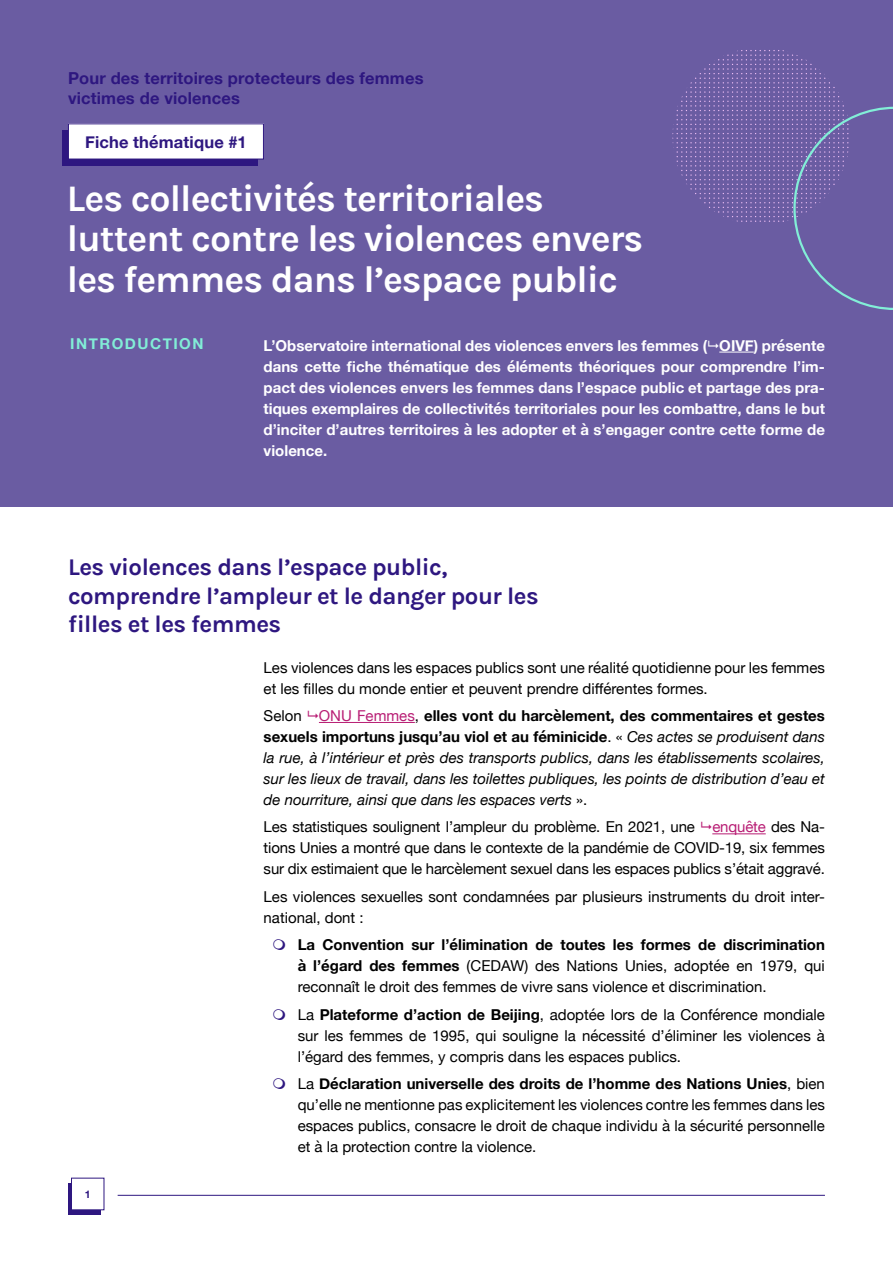
<style>
.page{position:relative;width:893px;height:1263px;background:#fff}
.page>*{position:absolute;margin:0;border:0;box-sizing:border-box;transform-origin:0 0}
.t1{font:37.5px/40.5px "Karla";letter-spacing:-.025em;color:#fff}
.t2{font:24px/28.8px "Karla";letter-spacing:-.02em;color:#2e1780}
.t3{font:700 16.5px/19.8px "Helvetica Neue";letter-spacing:.01em;color:#2e1780}
.t4{font:15px/21px "Helvetica Neue";color:#000;text-align:justify}
.t5{font:700 15px/21px "Helvetica Neue";color:#fff;text-align:justify}
.t6{font:italic 15px/21px "Helvetica Neue";color:#000;text-align:justify}
.t7{font:700 15px "Helvetica Neue";letter-spacing:.1em;color:#82eed7}
.t8{font:700 10.5px "Helvetica Neue";color:#2e1780}
.s1{font-style:normal}
.s2{font-style:normal;color:#b81d74}
.s3{font-weight:700;font-style:normal}
.s4{color:#b81d74}
.s5{font-weight:700}
</style>
<div class="page">
<div style="left:68px;top:1183px;width:33px;height:31px;background:#2e1780"></div>
<div style="left:71px;top:1178px;width:33px;height:32px;background:#fff"></div>
<hr style="left:118px;top:1195px;width:707px;height:1px;background:#2e1780">
<div style="left:0;top:0;width:893px;height:506px;background:#6a5ca2"></div>
<hr style="left:719px;top:352px;width:35px;height:1px;background:#fff">
<hr style="left:319px;top:722px;width:96px;height:1px;background:#b81d74">
<hr style="left:712px;top:833px;width:54px;height:1px;background:#b81d74">
<div style="left:63px;top:130px;width:195px;height:35px;background:#2e1780"></div>
<div style="left:68px;top:124px;width:195px;height:35px;background:#fff"></div>
<svg style="left:672px;top:50px;width:221px;height:260px"></svg>
<p class="t3" style="left:68px;top:69px;width:357px">Pour des territoires protecteurs des femmes victimes de violences</p>
<p class="t3" style="left:85px;top:133px;width:163px">Fiche thématique #1</p>
<h1 class="t1" style="left:67px;top:177px;width:578px">Les collectivités territoriales luttent contre les violences envers les femmes dans l’espace public</h1>
<p class="t5" style="left:264px;top:335px;width:563px">L’Observatoire international des violences envers les femmes ( OIVF) présente dans cette fiche thématique des éléments théoriques pour comprendre l’im&shy;pact des violences envers les femmes dans l’espace public et partage des pra&shy;tiques exemplaires de collectivités territoriales pour les combattre, dans le but d’inciter d’autres territoires à les adopter et à s’engager contre cette forme de violence.</p>
<p class="t7" style="left:70px;top:332px;width:135px">INTRODUCTION</p>
<h2 class="t2" style="left:68px;top:552px;width:472px">Les violences dans l’espace public, comprendre l’ampleur et le danger pour les filles et les femmes</h2>
<p class="t4" style="left:264px;top:658px;width:563px">Les violences dans les espaces publics sont une réalité quotidienne pour les femmes et les filles du monde entier et peuvent prendre différentes formes.</p>
<p class="t6" style="left:264px;top:706px;width:563px"><span class="s1">Selon</span> <span class="s2">ONU Femmes</span><span class="s1">,</span> <span class="s3">elles vont du harcèlement, des commentaires et gestes sexuels importuns jusqu’au viol et au féminicide</span><span class="s1">. «</span> Ces actes se produisent dans la rue, à l’intérieur et près des transports publics, dans les établissements scolaires, sur les lieux de travail, dans les toilettes publiques, les points de distribution d’eau et de nourriture, ainsi que dans les espaces verts <span class="s1">».</span></p>
<p class="t4" style="left:264px;top:817px;width:563px">Les statistiques soulignent l’ampleur du problème. En 2021, une <span class="s4">enquête</span> des Na&shy;tions Unies a montré que dans le contexte de la pandémie de COVID-19, six femmes sur dix estimaient que le harcèlement sexuel dans les espaces publics s’était aggravé.</p>
<p class="t4" style="left:264px;top:887px;width:563px">Les violences sexuelles sont condamnées par plusieurs instruments du droit inter&shy;national, dont :</p>
<p class="t4" style="left:298px;top:935px;width:529px"><span class="s5">La Convention sur l’élimination de toutes les formes de discrimination à l’égard des femmes</span> (CEDAW) des Nations Unies, adoptée en 1979, qui reconnaît le droit des femmes de vivre sans violence et discrimination.</p>
<p class="t4" style="left:298px;top:1004px;width:529px">La <span class="s5">Plateforme d’action de Beijing</span>, adoptée lors de la Conférence mondiale sur les femmes de 1995, qui souligne la nécessité d’éliminer les violences à l’égard des femmes, y compris dans les espaces publics.</p>
<p class="t4" style="left:298px;top:1074px;width:529px">La <span class="s5">Déclaration universelle des droits de l’homme des Nations Unies</span>, bien qu’elle ne mentionne pas explicitement les violences contre les femmes dans les espaces publics, consacre le droit de chaque individu à la sécurité personnelle et à la protection contre la violence.</p>
<p class="t8" style="left:85px;top:1186px;width:7px">1</p>
</div>
